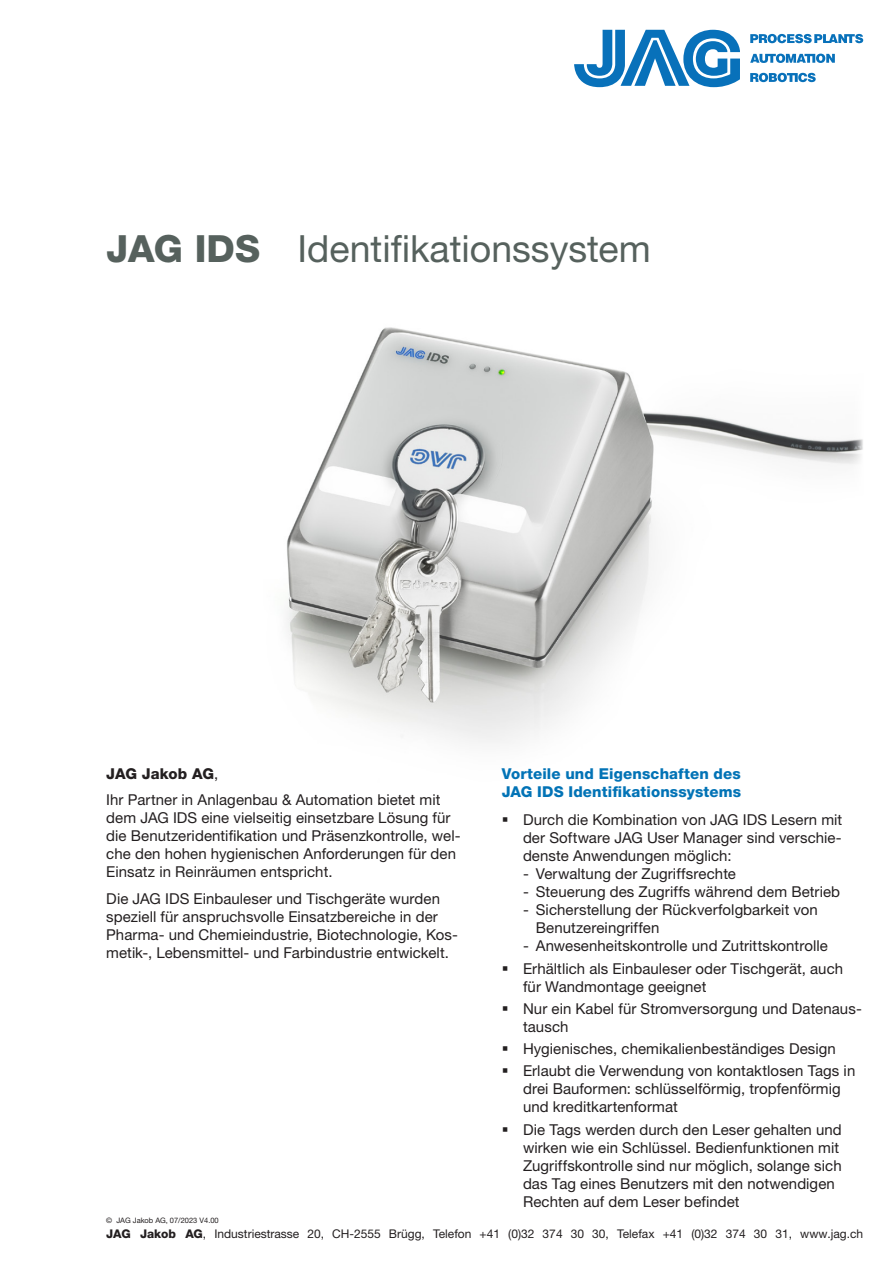
<style>
.page{position:relative;width:893px;height:1263px;background:#fff}
.page>*{position:absolute;margin:0;border:0;box-sizing:border-box;transform-origin:0 0}
.Haupttitel_d{font:37.5px "Helvetica Neue LTW1 G";color:#56615d}
.Text_d{font:15px/18px "Helvetica Neue LTW1 G";letter-spacing:.005em;color:#231f20}
.Titel_blau_d{font:800 15px/18px "Helvetica Neue LTW1 G";letter-spacing:.01em;color:#0273b6}
.Text_d-2{font:800 15px "Helvetica Neue LTW1 G";letter-spacing:-.01em;color:#231f20}
.t1{font:12px "Helvetica Neue LTW1 G";color:#231f20}
.t2{font:7.5px "Helvetica Neue LTW1 G";color:#231f20}
.s1{font-weight:800}
.s2{font-weight:400}
</style>
<div class="page">
<svg style="left:574px;top:30px;width:166px;height:57px"></svg>
<svg style="left:750px;top:34px;width:113px;height:9px"></svg>
<svg style="left:750px;top:54px;width:85px;height:9px"></svg>
<svg style="left:750px;top:73px;width:66px;height:9px"></svg>
<img style="left:286px;top:327px;width:577px;height:416px">
<p class="Haupttitel_d" style="left:106px;top:226px;width:546px"><span class="s1">JAG IDS</span> Identifikationssystem</p>
<p class="Text_d-2" style="left:106px;top:764px;width:114px">JAG Jakob AG<span class="s2">,</span></p>
<p class="Text_d" style="left:106px;top:791px;width:356px">Ihr Partner in Anlagenbau &amp; Automation bietet mit dem JAG IDS eine vielseitig einsetzbare Lösung für die Benutzeridentifikation und Präsenzkontrolle, wel&shy;che den hohen hygienischen Anforderungen für den Einsatz in Reinräumen entspricht.</p>
<p class="Text_d" style="left:106px;top:889px;width:353px">Die JAG IDS Einbauleser und Tischgeräte wurden speziell für anspruchsvolle Einsatzbereiche in der Pharma- und Chemieindustrie, Biotechnologie, Kos&shy;metik-, Lebensmittel- und Farbindustrie entwickelt.</p>
<p class="Titel_blau_d" style="left:502px;top:764px;width:241px">Vorteile und Eigenschaften des<br>JAG IDS Identifikationssystems</p>
<p class="Text_d" style="left:523px;top:811px;width:321px;text-align:justify">Durch die Kombination von JAG IDS Lesern mit der Software JAG User Manager sind verschie&shy;denste Anwendungen möglich:</p>
<p class="Text_d" style="left:523px;top:865px;width:214px">- Verwaltung der Zugriffsrechte</p>
<p class="Text_d" style="left:523px;top:883px;width:319px">- Steuerung des Zugriffs während dem Betrieb</p>
<p class="Text_d" style="left:536px;top:901px;width:284px;text-indent:-13px">- Sicherstellung der Rückverfolgbarkeit von<br>Benutzereingriffen</p>
<p class="Text_d" style="left:523px;top:937px;width:306px">- Anwesenheitskontrolle und Zutrittskontrolle</p>
<p class="Text_d" style="left:523px;top:959px;width:322px">Erhältlich als Einbauleser oder Tischgerät, auch für Wandmontage geeignet</p>
<p class="Text_d" style="left:523px;top:999px;width:340px">Nur ein Kabel für Stromversorgung und Datenaus&shy;tausch</p>
<p class="Text_d" style="left:523px;top:1040px;width:314px">Hygienisches, chemikalienbeständiges Design</p>
<p class="Text_d" style="left:523px;top:1062px;width:334px">Erlaubt die Verwendung von kontaktlosen Tags in drei Bauformen: schlüsselförmig, tropfenförmig und kreditkartenformat</p>
<p class="Text_d" style="left:523px;top:1120px;width:320px">Die Tags werden durch den Leser gehalten und wirken wie ein Schlüssel. Bedienfunktionen mit Zugriffskontrolle sind nur möglich, solange sich das Tag eines Benutzers mit den notwendigen Rechten auf dem Leser befindet</p>
<p class="t2" style="left:106px;top:1215px;width:114px">© JAG Jakob AG, 07/2023 V4.00</p>
<p class="t1" style="left:106px;top:1226px;width:758px"><span class="s1">JAG Jakob AG</span>, Industriestrasse 20, CH-2555 Brügg, Telefon +41 (0)32 374 30 30, Telefax +41 (0)32 374 30 31, www.jag.ch</p>
</div>
